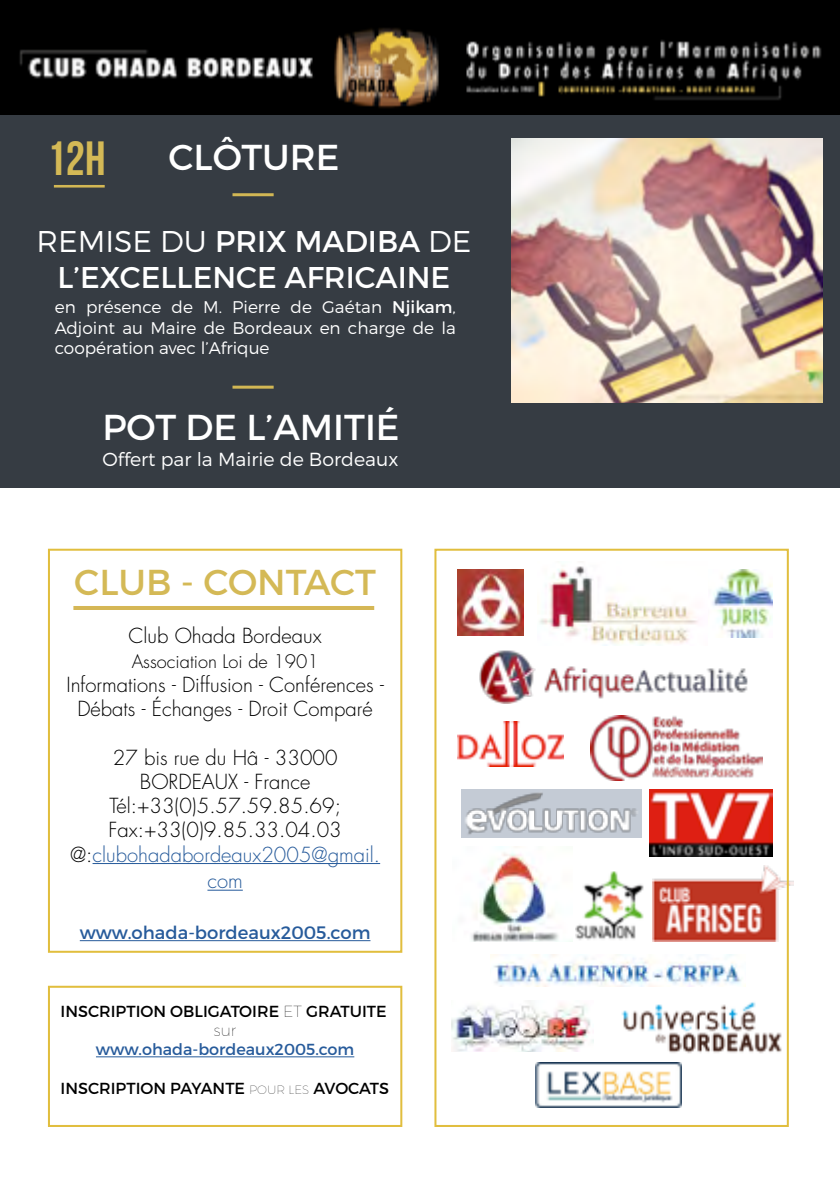
<style>
.page{position:relative;width:840px;height:1191px;background:#fff}
.page>*{position:absolute;margin:0;border:0;box-sizing:border-box;transform-origin:0 0}
.t1{font:48px "Bebas Neue";color:#d4b956}
.t2{font:36px "Montserrat";color:#fff}
.t3{font:36px "Montserrat";color:#d4b956}
.t4{font:30px/36px "Montserrat";color:#fff;text-align:center}
.t5{font:300 20.2px/24.2px "Futura Std";color:#000;text-align:center}
.t6{font:300 20.2px "Futura Std";color:#275b9b}
.t7{font:300 18.8px "Montserrat";color:#fff}
.t8{font:300 18.2px "Futura Std";color:#000}
.t9{font:18px "Montserrat";color:#275b9b}
.t10{font:300 16.8px/20.2px "Montserrat";color:#fff;text-align:justify}
.t11{font:16px/19.2px "Montserrat";color:#000;text-align:center}
.t12{font:16px "Montserrat";color:#275b9b}
.s1{font-weight:300}
.s2{font-weight:400}
.s3{color:#275b9b}
.s4{font-weight:100}
.s5{font-weight:100;font-size:12px}
</style>
<div class="page">
<img style="left:0;top:0;width:839px;height:115px">
<div style="left:48px;top:549px;width:354px;height:403px;border:2px solid #e1be3e"></div>
<hr style="left:92px;top:863px;width:288px;height:1px;background:#275b9b">
<hr style="left:207px;top:889px;width:36px;height:1px;background:#275b9b">
<hr style="left:80px;top:940px;width:290px;height:1px;background:#275b9b">
<div style="left:48px;top:985px;width:354px;height:142px;border:2px solid #e1be3e"></div>
<hr style="left:96px;top:1056px;width:258px;height:1px;background:#275b9b">
<img style="left:621px;top:1002px;width:161px;height:52px">
<img style="left:712px;top:569px;width:60px;height:68px">
<img style="left:457px;top:569px;width:65px;height:66px">
<img style="left:575px;top:871px;width:69px;height:69px">
<img style="left:457px;top:721px;width:106px;height:46px">
<img style="left:649px;top:790px;width:123px;height:66px">
<img style="left:539px;top:566px;width:160px;height:79px">
<img style="left:590px;top:716px;width:172px;height:64px">
<img style="left:451px;top:1004px;width:142px;height:47px">
<img style="left:479px;top:650px;width:269px;height:53px">
<img style="left:490px;top:954px;width:252px;height:32px">
<img style="left:471px;top:846px;width:88px;height:95px">
<img style="left:652px;top:866px;width:140px;height:75px">
<img style="left:535px;top:1062px;width:146px;height:45px">
<img style="left:461px;top:790px;width:180px;height:48px">
<div style="left:434px;top:549px;width:354px;height:578px;border:2px solid #e1be3e"></div>
<hr style="left:73px;top:606px;width:301px;height:4px;background:#d5b756">
<div style="left:0;top:115px;width:839px;height:373px;background:#363c43"></div>
<img style="left:511px;top:139px;width:311px;height:263px">
<hr style="left:54px;top:185px;width:51px;height:2px;background:#d2b754">
<hr style="left:232px;top:386px;width:41px;height:3px;background:#d2b754">
<hr style="left:232px;top:193px;width:41px;height:3px;background:#d2b754">
<h1 class="t1" style="left:47px;top:132px;width:60px">12h</h1>
<h2 class="t2" style="left:168px;top:135px;width:172px">CLÔTURE</h2>
<h3 class="t4" style="left:36px;top:223px;width:436px"><span class="s1">REMISE DU</span> PRIX MADIBA <span class="s1">DE<br></span>L’EXCELLENCE AFRICAINE</h3>
<p class="t10" style="left:55px;top:297px;width:402px">en présence de M. Pierre de Gaétan <span class="s2">Njikam</span>, Adjoint au Maire de Bordeaux en charge de la coopération avec l’Afrique</p>
<h2 class="t2" style="left:102px;top:405px;width:298px">POT DE L’AMITIÉ</h2>
<p class="t7" style="left:102px;top:448px;width:297px">Offert par la Mairie de Bordeaux</p>
<h2 class="t3" style="left:74px;top:560px;width:303px">CLUB - CONTACT</h2>
<p class="t5" style="left:128px;top:624px;width:194px">Club Ohada Bordeaux</p>
<p class="t8" style="left:132px;top:650px;width:188px">Association Loi de 1901</p>
<p class="t5" style="left:66px;top:673px;width:319px">Informations - Diffusion - Conférences -<br>Débats - Échanges - Droit Comparé</p>
<p class="t5" style="left:70px;top:745px;width:311px">27 bis rue du Hâ - 33000<br>BORDEAUX - France<br>Tél:+33(0)5.57.59.85.69;<br>Fax:+33(0)9.85.33.04.03 @:<span class="s3">clubohadabordeaux2005@gmail.</span></p>
<p class="t6" style="left:207px;top:868px;width:37px">com</p>
<p class="t9" style="left:80px;top:921px;width:292px">www.ohada-bordeaux2005.com</p>
<p class="t11" style="left:60px;top:1001px;width:327px">INSCRIPTION OBLIGATOIRE <span class="s4">ET</span> GRATUITE <span class="s4">sur</span></p>
<p class="t12" style="left:96px;top:1039px;width:260px">www.ohada-bordeaux2005.com</p>
<p class="t11" style="left:60px;top:1078px;width:330px">INSCRIPTION PAYANTE <span class="s5">POUR LES</span> AVOCATS</p>
</div>
